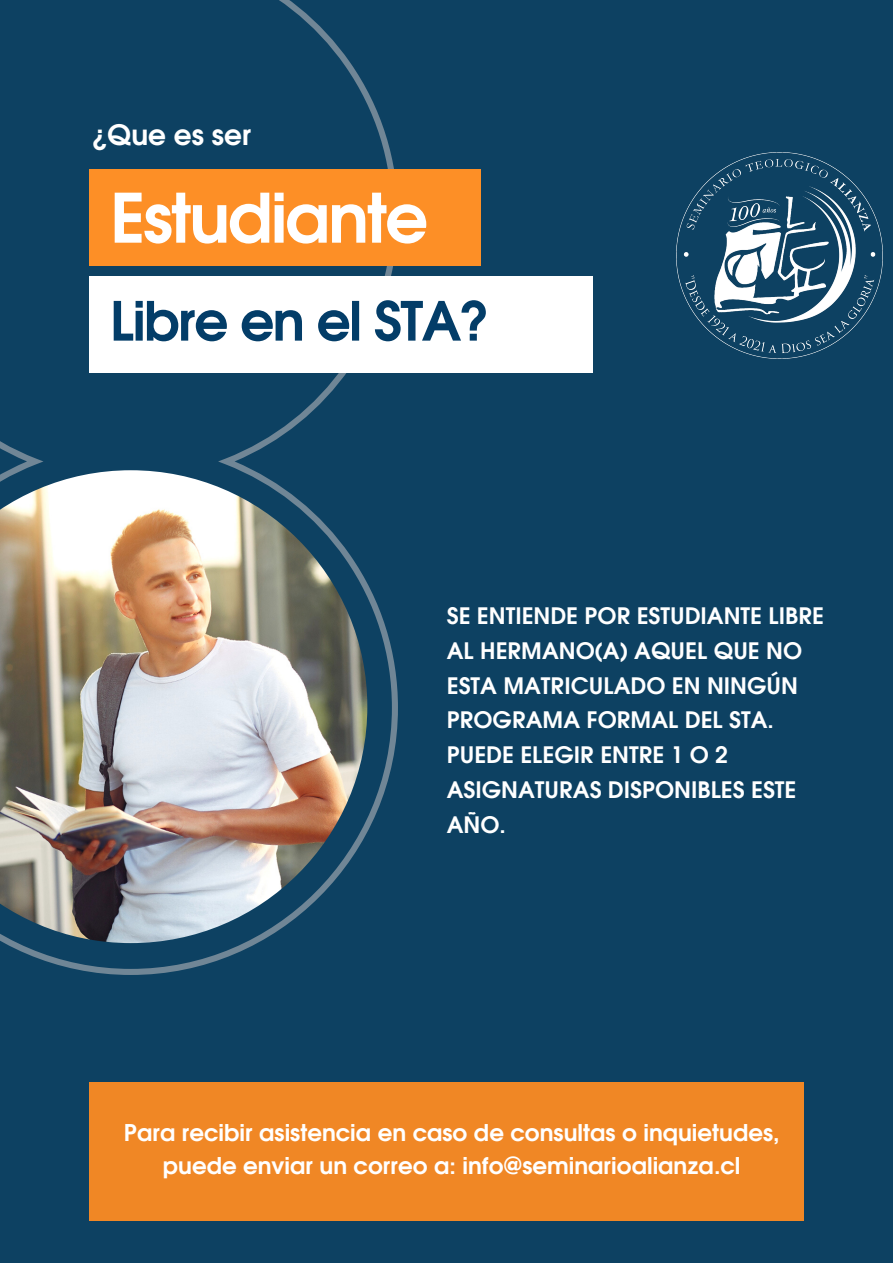
<style>
.page{position:relative;width:893px;height:1263px;background:#0d4162}
.page>*{position:absolute;margin:0;border:0;box-sizing:border-box;transform-origin:0 0}
.t1{font:700 67.72px "Evolventa";letter-spacing:-.03em;color:#fff}
.t2{font:700 53.78px "Evolventa";letter-spacing:-.03em;color:#033d68}
.t3{font:700 28.12px "Evolventa";color:#fff}
.t4{font:700 23.1px/32.1px "Evolventa";color:#fff;text-align:center}
.t5{font:700 22.73px/34.9px "Evolventa";color:#fff}
</style>
<div class="page">
<svg style="left:0;top:0;width:398px;height:975px"></svg>
<img style="left:0;top:470px;width:367px;height:473px">
<div style="left:89px;top:1083px;width:715px;height:138px;background:#f08725"></div>
<div style="left:89px;top:276px;width:503px;height:97px;background:#fff"></div>
<div style="left:89px;top:170px;width:392px;height:96px;background:#fd8f26"></div>
<img style="left:676px;top:153px;width:206px;height:206px">
<p class="t3" style="left:92px;top:122px;width:160px">¿Que es ser</p>
<p class="t1" style="left:110px;top:189px;width:320px">Estudiante</p>
<p class="t2" style="left:110px;top:298px;width:379px">Libre en el STA?</p>
<p class="t5" style="left:447px;top:599px;width:379px">SE ENTIENDE POR ESTUDIANTE LIBRE<br>AL HERMANO(A) AQUEL QUE NO<br>ESTA MATRICULADO EN NINGÚN<br>PROGRAMA FORMAL DEL STA.<br>PUEDE ELEGIR ENTRE 1 O 2<br>ASIGNATURAS DISPONIBLES ESTE<br>AÑO.</p>
<p class="t4" style="left:124px;top:1118px;width:657px">Para recibir asistencia en caso de consultas o inquietudes, puede enviar un correo a: info@seminarioalianza.cl</p>
</div>
